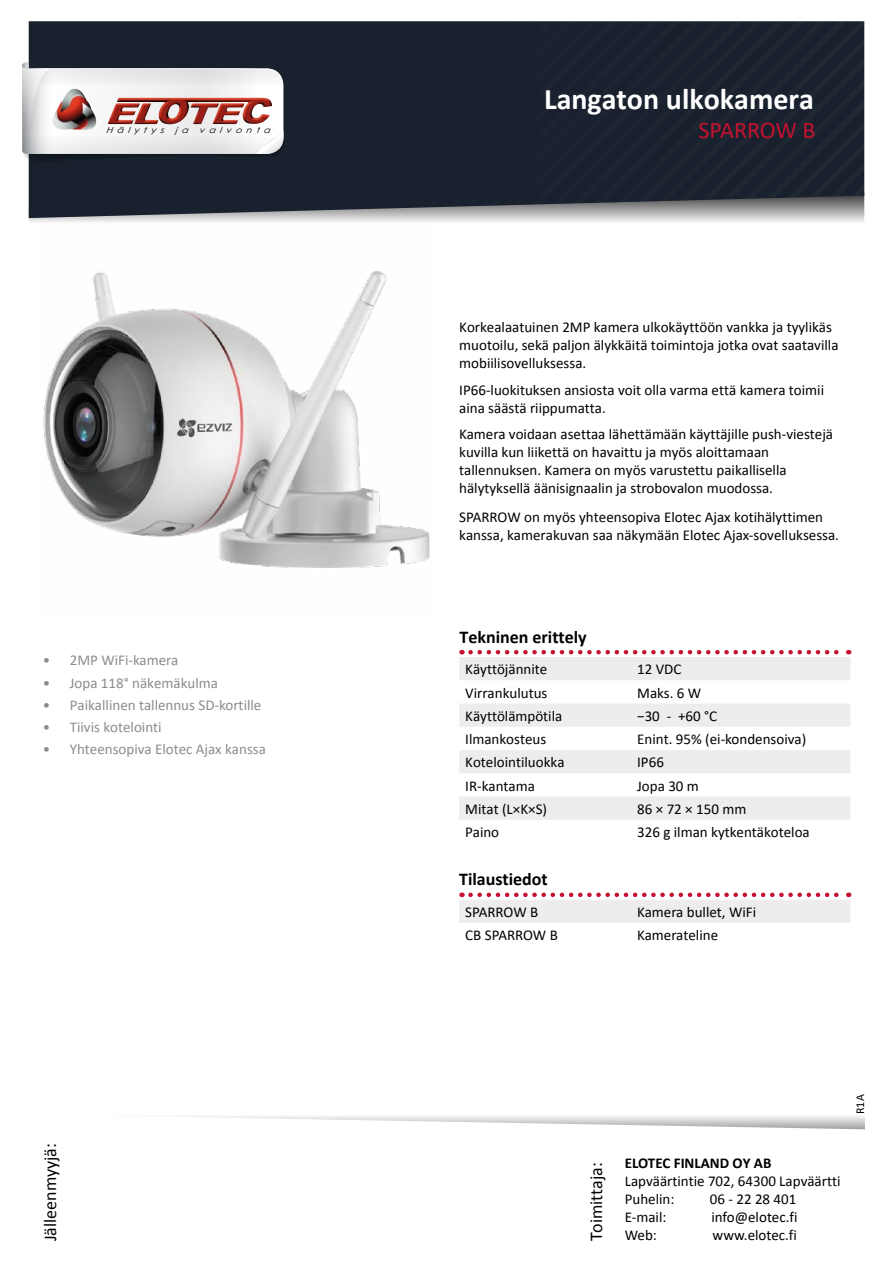
<style>
.page{position:relative;width:893px;height:1263px;background:#fff}
.page>*{position:absolute;margin:0;border:0;box-sizing:border-box;transform-origin:0 0}
.t1{font:700 30px "Calibri";color:#fff}
.t2{font:24px "Calibri";letter-spacing:-.005em;color:#c41230}
.t3{font:700 18px "Calibri";color:#000}
.t4{font:18px "Calibri";color:#000}
.t5{font:15px/18px "Calibri";color:#000}
.t6{font:15px "Calibri";color:#8a8c8e}
.t7{font:700 15px "Calibri";color:#000}
.t8{font:12px "Calibri";color:#000}
.t9{font:italic 8.25px "Century Gothic";color:#000;scale:1.16 1}
</style>
<div class="page">
<svg style="left:173px;top:1116px;width:692px;height:14px"></svg>
<svg style="left:22px;top:21px;width:842px;height:201px;background:#40454e"></svg>
<img style="left:43px;top:271px;width:387px;height:297px">
<svg style="left:470px;top:650px;width:379px;height:4px"></svg>
<svg style="left:459px;top:657px;width:391px;height:163px;fill:#ededee"></svg>
<svg style="left:459px;top:892px;width:391px;height:31px"></svg>
<h1 class="t1" style="left:544px;top:87px;width:271px">Langaton ulkokamera</h1>
<p class="t9" style="left:106px;top:125px;width:145px">Hälytys j a valvonta</p>
<h2 class="t2" style="left:698px;top:113px;width:118px">SPARROW B</h2>
<p class="t6" style="left:43px;top:650px;width:137px">• 2MP WiFi-kamera</p>
<p class="t6" style="left:43px;top:672px;width:177px">• Jopa 118° näkemäkulma</p>
<p class="t6" style="left:43px;top:694px;width:220px">• Paikallinen tallennus SD-kortille</p>
<p class="t6" style="left:43px;top:717px;width:120px">• Tiivis kotelointi</p>
<p class="t6" style="left:43px;top:739px;width:225px">• Yhteensopiva Elotec Ajax kanssa</p>
<p class="t4" style="left:43px;top:1241px;width:100px;rotate:-90deg">Jälleenmyyjä:</p>
<p class="t5" style="left:459px;top:319px;width:381px">Korkealaatuinen 2MP kamera ulkokäyttöön vankka ja tyylikäs muotoilu, sekä paljon älykkäitä toimintoja jotka ovat saatavilla mobiilisovelluksessa.</p>
<p class="t5" style="left:459px;top:381px;width:366px">IP66-luokituksen ansiosta voit olla varma että kamera toimii aina säästä riippumatta.</p>
<p class="t5" style="left:459px;top:425px;width:375px">Kamera voidaan asettaa lähettämään käyttäjille push-viestejä kuvilla kun liikettä on havaittu ja myös aloittamaan tallennuksen. Kamera on myös varustettu paikallisella hälytyksellä äänisignaalin ja strobovalon muodossa.</p>
<p class="t5" style="left:459px;top:508px;width:381px">SPARROW on myös yhteensopiva Elotec Ajax kotihälyttimen kanssa, kamerakuvan saa näkymään Elotec Ajax-sovelluksessa.</p>
<p class="t3" style="left:459px;top:629px;width:129px">Tekninen erittely</p>
<p class="t5" style="left:465px;top:661px;width:84px">Käyttöjännite</p>
<p class="t5" style="left:637px;top:660px;width:46px">12 VDC</p>
<p class="t5" style="left:465px;top:685px;width:84px">Virrankulutus</p>
<p class="t5" style="left:637px;top:683px;width:66px">Maks. 6 W</p>
<p class="t5" style="left:465px;top:708px;width:99px">Käyttölämpötila</p>
<p class="t5" style="left:637px;top:706px;width:81px">−30 - +60 °C</p>
<p class="t5" style="left:465px;top:731px;width:83px">Ilmankosteus</p>
<p class="t5" style="left:637px;top:731px;width:171px">Enint. 95% (ei-kondensoiva)</p>
<p class="t5" style="left:465px;top:753px;width:101px">Kotelointiluokka</p>
<p class="t5" style="left:637px;top:753px;width:28px">IP66</p>
<p class="t5" style="left:465px;top:776px;width:71px">IR-kantama</p>
<p class="t5" style="left:637px;top:778px;width:63px">Jopa 30 m</p>
<p class="t5" style="left:465px;top:799px;width:83px">Mitat (L×K×S)</p>
<p class="t5" style="left:637px;top:799px;width:111px">86 × 72 × 150 mm</p>
<p class="t5" style="left:465px;top:824px;width:35px">Paino</p>
<p class="t5" style="left:637px;top:823px;width:174px">326 g ilman kytkentäkoteloa</p>
<p class="t3" style="left:459px;top:871px;width:90px">Tilaustiedot</p>
<p class="t5" style="left:465px;top:902px;width:75px">SPARROW B</p>
<p class="t5" style="left:637px;top:902px;width:120px">Kamera bullet, WiFi</p>
<p class="t5" style="left:465px;top:926px;width:94px">CB SPARROW B</p>
<p class="t5" style="left:637px;top:926px;width:82px">Kamerateline</p>
<p class="t4" style="left:589px;top:1241px;width:81px;rotate:-90deg">Toimittaja:</p>
<p class="t8" style="left:852px;top:1114px;width:21px;rotate:-90deg">R1A</p>
<p class="t7" style="left:625px;top:1152px;width:148px">ELOTEC FINLAND OY AB</p>
<p class="t5" style="left:625px;top:1173px;width:217px">Lapväärtintie 702, 64300 Lapväärtti<br>Puhelin:</p>
<p class="t5" style="left:710px;top:1191px;width:88px">06 - 22 28 401</p>
<p class="t5" style="left:625px;top:1208px;width:43px">E-mail:</p>
<p class="t5" style="left:711px;top:1208px;width:88px">info@elotec.fi</p>
<p class="t5" style="left:625px;top:1226px;width:34px">Web:</p>
<p class="t5" style="left:713px;top:1226px;width:86px">www.elotec.fi</p>
</div>
